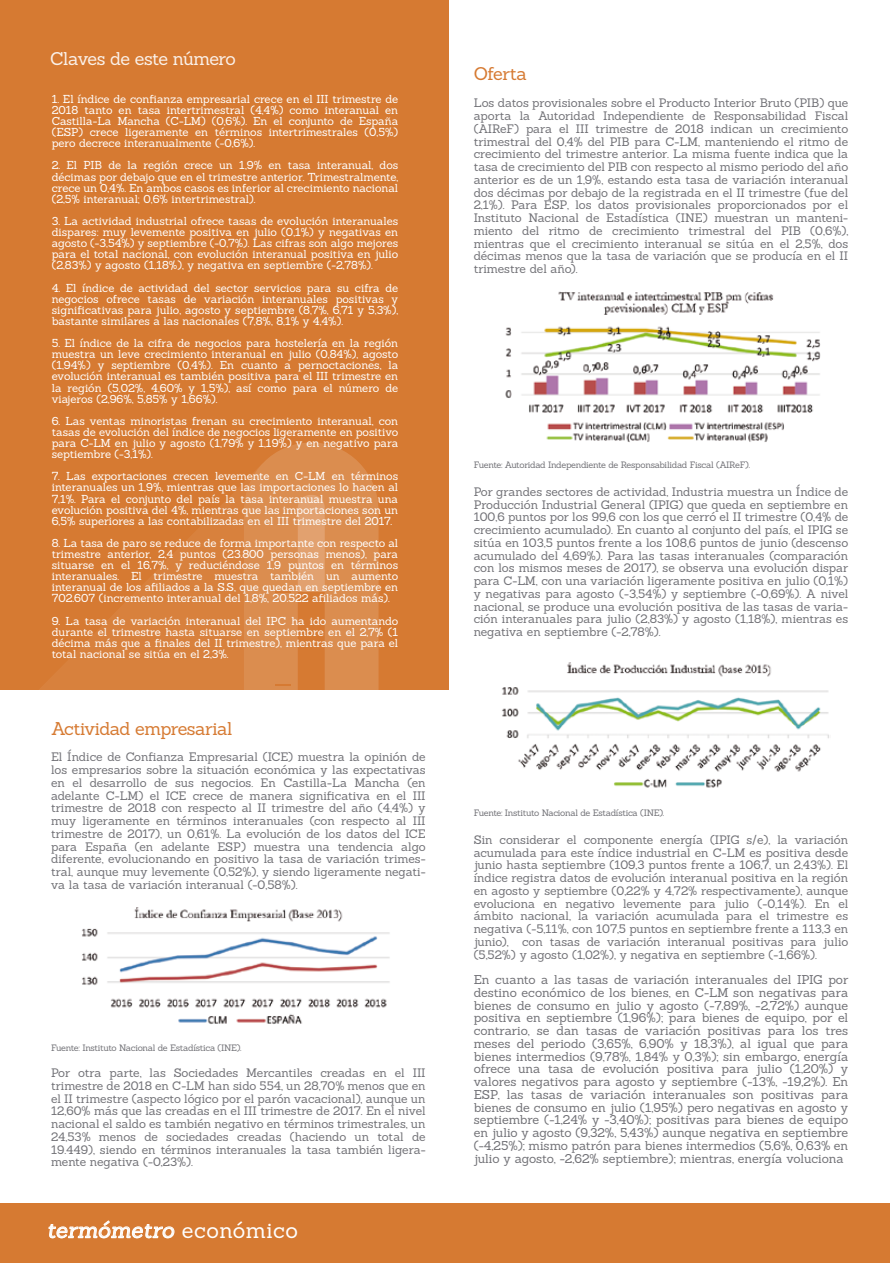
<style>
.page{position:relative;width:890px;height:1263px;background:#fff}
.page>*{position:absolute;margin:0;border:0;box-sizing:border-box;transform-origin:0 0}
.t1{font:italic 21.75px "Sanchez";letter-spacing:.015em;color:#fff}
.t2{font:18px "Sanchez";letter-spacing:-.03em;color:#d67a32}
.t3{font:18px "Sanchez";letter-spacing:-.04em;color:rgb(255 255 255/.9)}
.t4{font:12.45px/12.8px "Sanchez";letter-spacing:-.005em;color:#727277;text-align:justify}
.t5{font:12px/12.8px "Sanchez";letter-spacing:-.005em;color:#727277;text-align:justify}
.t6{font:11.25px/11.1px "Sanchez";letter-spacing:-.005em;color:#fff;text-align:justify}
.t7{font:9px "Sanchez";letter-spacing:-.035em;color:#727277}
.s1{font-style:normal}
</style>
<div class="page">
<div style="left:0;top:0;width:448px;height:690px;background:#d67a32"></div>
<svg style="left:39px;top:510px;width:178px;height:180px"></svg>
<svg style="left:217px;top:442px;width:162px;height:248px"></svg>
<div style="left:0;top:1203px;width:889px;height:60px;background:#d67a32"></div>
<svg style="left:49px;top:1221px;width:125px;height:17px"></svg>
<img style="left:82px;top:907px;width:308px;height:117px">
<img style="left:505px;top:291px;width:316px;height:151px">
<img style="left:502px;top:662px;width:327px;height:126px">
<h2 class="t3" style="left:50px;top:47px;width:187px">Claves de este número</h2>
<p class="t6" style="left:52px;top:93px;width:348px">1. El índice de confianza empresarial crece en el III trimestre de 2018 tanto en tasa intertrimestral (4,4%) como interanual en Castilla-La Mancha (C-LM) (0,6%). En el conjunto de España (ESP) crece ligeramente en términos intertrimestrales (0,5%) pero decrece interanualmente (-0,6%).</p>
<p class="t6" style="left:52px;top:160px;width:348px">2. El PIB de la región crece un 1,9% en tasa interanual, dos décimas por debajo que en el trimestre anterior. Trimestralmente, crece un 0,4%. En ambos casos es inferior al crecimiento nacional (2,5% interanual; 0,6% intertrimestral).</p>
<p class="t6" style="left:52px;top:215px;width:348px">3. La actividad industrial ofrece tasas de evolución interanuales dispares: muy levemente positiva en julio (0,1%) y negativas en agosto (-3,54%) y septiembre (-0,7%). Las cifras son algo mejores para el total nacional, con evolución interanual positiva en julio (2,83%) y agosto (1,18%), y negativa en septiembre (-2,78%).</p>
<p class="t6" style="left:52px;top:282px;width:348px">4. El índice de actividad del sector servicios para su cifra de negocios ofrece tasas de variación interanuales positivas y significativas para julio, agosto y septiembre (8,7%, 6,71 y 5,3%), bastante similares a las nacionales (7,8%, 8,1% y 4,4%).</p>
<p class="t6" style="left:52px;top:337px;width:348px">5. El índice de la cifra de negocios para hostelería en la región muestra un leve crecimiento interanual en julio (0,84%), agosto (1,94%) y septiembre (0,4%). En cuanto a pernoctaciones, la evolución interanual es también positiva para el III trimestre en la región (5,02%, 4,60% y 1,5%), así como para el número de viajeros (2,96%, 5,85% y 1,66%).</p>
<p class="t6" style="left:52px;top:415px;width:348px">6. Las ventas minoristas frenan su crecimiento interanual, con tasas de evolución del índice de negocios ligeramente en positivo para C-LM en julio y agosto (1,79% y 1,19%) y en negativo para septiembre (-3,1%).</p>
<p class="t6" style="left:52px;top:471px;width:348px">7. Las exportaciones crecen levemente en C-LM en términos interanuales un 1,9%, mientras que las importaciones lo hacen al 7,1%. Para el conjunto del país la tasa interanual muestra una evolución positiva del 4%, mientras que las importaciones son un 6,5% superiores a las contabilizadas en el III trimestre del 2017.</p>
<p class="t6" style="left:52px;top:537px;width:348px">8. La tasa de paro se reduce de forma importante con respecto al trimestre anterior, 2,4 puntos (23.800 personas menos), para situarse en el 16,7%, y reduciéndose 1,9 puntos en términos interanuales. El trimestre muestra también un aumento interanual de los afiliados a la S.S, que quedan en septiembre en 702.607 (incremento interanual del 1,8%, 20.522 afiliados más).</p>
<p class="t6" style="left:52px;top:615px;width:348px">9. La tasa de variación interanual del IPC ha ido aumentando durante el trimestre hasta situarse en septiembre en el 2,7% (1 décima más que a finales del II trimestre), mientras que para el total nacional se sitúa en el 2,3%.</p>
<h2 class="t2" style="left:51px;top:717px;width:183px">Actividad empresarial</h2>
<p class="t5" style="left:51px;top:750px;width:376px">El Índice de Confianza Empresarial (ICE) muestra la opinión de los empresarios sobre la situación económica y las expectativas en el desarrollo de sus negocios. En Castilla-La Mancha (en adelante C-LM) el ICE crece de manera significativa en el III trimestre de 2018 con respecto al II trimestre del año (4,4%) y muy ligeramente en términos interanuales (con respecto al III trimestre de 2017), un 0,61%. La evolución de los datos del ICE para España (en adelante ESP) muestra una tendencia algo diferente, evolucionando en positivo la tasa de variación trimes&shy;tral, aunque muy levemente (0,52%), y siendo ligeramente negati&shy;va la tasa de variación interanual (-0,58%).</p>
<p class="t7" style="left:51px;top:1042px;width:192px">Fuente: Instituto Nacional de Estadística (INE).</p>
<p class="t5" style="left:51px;top:1066px;width:376px">Por otra parte, las Sociedades Mercantiles creadas en el III trimestre de 2018 en C-LM han sido 554, un 28,70% menos que en el II trimestre (aspecto lógico por el parón vacacional), aunque un 12,60% más que las creadas en el III trimestre de 2017. En el nivel nacional el saldo es también negativo en términos trimestrales, un 24,53% menos de sociedades creadas (haciendo un total de 19.449), siendo en términos interanuales la tasa también ligera&shy;mente negativa (-0,23%).</p>
<h1 class="t1" style="left:47px;top:1216px;width:252px">termómetro <span class="s1">económico</span></h1>
<h2 class="t2" style="left:473px;top:61px;width:55px">Oferta</h2>
<p class="t5" style="left:473px;top:97px;width:376px">Los datos provisionales sobre el Producto Interior Bruto (PIB) que aporta la Autoridad Independiente de Responsabilidad Fiscal (AIReF) para el III trimestre de 2018 indican un crecimiento trimestral del 0,4% del PIB para C-LM, manteniendo el ritmo de crecimiento del trimestre anterior. La misma fuente indica que la tasa de crecimiento del PIB con respecto al mismo periodo del año anterior es de un 1,9%, estando esta tasa de variación interanual dos décimas por debajo de la registrada en el II trimestre (fue del 2,1%). Para ESP, los datos provisionales proporcionados por el Instituto Nacional de Estadística (INE) muestran un manteni&shy;miento del ritmo de crecimiento trimestral del PIB (0,6%), mientras que el crecimiento interanual se sitúa en el 2,5%, dos décimas menos que la tasa de variación que se producía en el II trimestre del año).</p>
<p class="t7" style="left:473px;top:459px;width:278px">Fuente: Autoridad Independiente de Responsabilidad Fiscal (AIReF).</p>
<p class="t5" style="left:473px;top:485px;width:376px">Por grandes sectores de actividad, Industria muestra un Índice de Producción Industrial General (IPIG) que queda en septiembre en 100,6 puntos por los 99,6 con los que cerró el II trimestre (0,4% de crecimiento acumulado). En cuanto al conjunto del país, el IPIG se sitúa en 103,5 puntos frente a los 108,6 puntos de junio (descenso acumulado del 4,69%). Para las tasas interanuales (comparación con los mismos meses de 2017), se observa una evolución dispar para C-LM, con una variación ligeramente positiva en julio (0,1%) y negativas para agosto (-3,54%) y septiembre (-0,69%). A nivel nacional, se produce una evolución positiva de las tasas de varia&shy;ción interanuales para julio (2,83%) y agosto (1,18%), mientras es negativa en septiembre (-2,78%).</p>
<p class="t7" style="left:473px;top:807px;width:192px">Fuente: Instituto Nacional de Estadística (INE).</p>
<p class="t5" style="left:473px;top:833px;width:376px">Sin considerar el componente energía (IPIG s/e), la variación acumulada para este índice industrial en C-LM es positiva desde junio hasta septiembre (109,3 puntos frente a 106,7, un 2,43%). El índice registra datos de evolución interanual positiva en la región en agosto y septiembre (0,22% y 4,72% respectivamente), aunque evoluciona en negativo levemente para julio (-0,14%). En el ámbito nacional, la variación acumulada para el trimestre es negativa (-5,11%, con 107,5 puntos en septiembre frente a 113,3 en junio), con tasas de variación interanual positivas para julio (5,52%) y agosto (1,02%), y negativa en septiembre (-1,66%).</p>
<p class="t4" style="left:473px;top:973px;width:376px">En cuanto a las tasas de variación interanuales del IPIG por destino económico de los bienes, en C-LM son negativas para bienes de consumo en julio y agosto (-7,89%, -2,72%) aunque positiva en septiembre (1,96%); para bienes de equipo, por el contrario, se dan tasas de variación positivas para los tres meses del periodo (3,65%, 6,90% y 18,3%), al igual que para bienes intermedios (9,78%, 1,84% y 0,3%); sin embargo, energía ofrece una tasa de evolución positiva para julio (1,20%) y valores negativos para agosto y septiembre (-13%, -19,2%). En ESP, las tasas de variación interanuales son positivas para bienes de consumo en julio (1,95%) pero negativas en agosto y septiembre (-1,24% y -3,40%); positivas para bienes de equipo en julio y agosto (9,32%, 5,43%) aunque negativa en septiembre (-4,25%); mismo patrón para bienes intermedios (5,6%, 0,63% en julio y agosto, -2,62% septiembre); mientras, energía voluciona</p>
</div>
